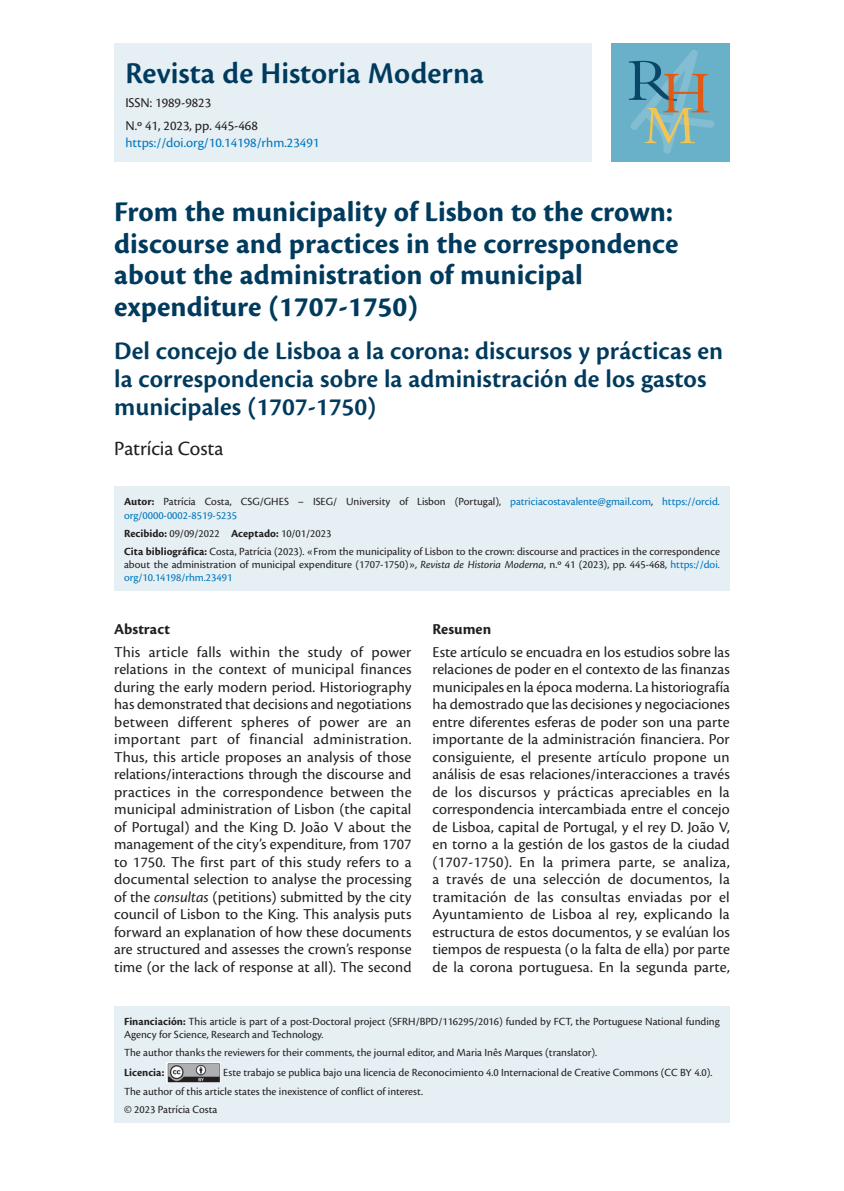
<style>
.page{position:relative;width:844px;height:1191px;background:#fff}
.page>*{position:absolute;margin:0;border:0;box-sizing:border-box;transform-origin:0 0}
.t1{font:600 31.5px "Cronos Pro";color:#003a5d}
.titulo{font:700 29.75px/31.5px "Cronos Pro";color:#003a5d}
.título_inglés{font:600 26.25px/28px "Cronos Pro";color:#003a5d}
.autor{font:21px "Cronos Pro";letter-spacing:-.01em;color:#231f20}
.resumen1{font:15.75px/17.5px "Cronos Pro";letter-spacing:.005em;color:#231f20;text-align:justify}
.resumenT{font:700 15.75px "Cronos Pro";letter-spacing:.005em;color:#231f20}
.t2{font:14px "Cronos Pro";color:#231f20}
.doi{font:14px "Cronos Pro";color:#0076bb}
.metadatos{font:11.38px/13.1px "Cronos Pro";color:#231f20;text-align:justify}
.metadatos-2{font:11.38px/13.1px "Cronos Pro";color:#0076bb}
.metadatos-3{font:700 11.38px "Cronos Pro";color:#231f20}
.s1{font-weight:700;color:#231f20}
.s2{color:#231f20}
.s3{font-weight:700}
.s4{font-style:italic}
.s5{color:#0076bb}
</style>
<div class="page">
<div style="left:114px;top:43px;width:477px;height:119px;background:#e5eff4"></div>
<div style="left:611px;top:43px;width:118px;height:119px;background:#69b1c9"></div>
<svg style="left:628px;top:50px;width:86px;height:104px"></svg>
<div style="left:114px;top:486px;width:615px;height:105px;background:#e5eff4"></div>
<div style="left:114px;top:1005px;width:615px;height:117px;background:#e5eff4"></div>
<img style="left:167px;top:1062px;width:53px;height:20px">
<p class="t1" style="left:125px;top:55px;width:360px">Revista de Historia Moderna</p>
<p class="t2" style="left:125px;top:95px;width:87px">ISSN: 1989-9823</p>
<p class="t2" style="left:125px;top:118px;width:134px">N.º 41, 2023, pp. 445-468</p>
<p class="doi" style="left:125px;top:135px;width:195px">https://doi.org/10.14198/rhm.23491</p>
<p class="titulo" style="left:114px;top:197px;width:565px">From the municipality of Lisbon to the crown: discourse and practices in the correspondence about the administration of municipal expenditure (1707-1750)</p>
<p class="título_inglés" style="left:114px;top:337px;width:610px">Del concejo de Lisboa a la corona: discursos y prácticas en la correspondencia sobre la administración de los gastos municipales (1707-1750)</p>
<p class="autor" style="left:114px;top:436px;width:111px">Patrícia Costa</p>
<p class="metadatos-2" style="left:124px;top:495px;width:597px"><span class="s1">Autor:</span> <span class="s2">Patrícia Costa, CSG/GHES – ISEG/ University of Lisbon (Portugal),</span> patriciacostavalente@gmail.com<span class="s2">,</span> https://orcid. org/0000-0002-8519-5235</p>
<p class="metadatos" style="left:124px;top:526px;width:209px"><span class="s3">Recibido:</span> 09/09/2022 <span class="s3">Aceptado:</span> 10/01/2023</p>
<p class="metadatos" style="left:124px;top:545px;width:597px"><span class="s3">Cita bibliográfica:</span> Costa, Patrícia (2023). «From the municipality of Lisbon to the crown: discourse and practices in the correspondence about the administration of municipal expenditure (1707-1750)», <span class="s4">Revista de Historia Moderna</span>, n.º 41 (2023), pp. 445-468, <span class="s5">https://doi. org/10.14198/rhm.23491</span></p>
<p class="resumenT" style="left:114px;top:620px;width:57px">Abstract</p>
<p class="resumen1" style="left:114px;top:643px;width:299px">This article falls within the study of power relations in the context of municipal finances during the early modern period. Historiography has demonstrated that decisions and negotiations between different spheres of power are an important part of financial administration.<br>Thus, this article proposes an analysis of those relations/interactions through the discourse and practices in the correspondence between the municipal administration of Lisbon (the capital of Portugal) and the King D. João V about the management of the city’s expenditure, from 1707 to 1750. The first part of this study refers to a documental selection to analyse the processing of the <span class="s4">consultas</span> (petitions) submitted by the city council of Lisbon to the King. This analysis puts forward an explanation of how these documents are structured and assesses the crown’s response time (or the lack of response at all). The second</p>
<p class="resumenT" style="left:432px;top:620px;width:60px">Resumen</p>
<p class="resumen1" style="left:432px;top:643px;width:299px">Este artículo se encuadra en los estudios sobre las relaciones de poder en el contexto de las finanzas municipales en la época moderna. La historiografía ha demostrado que las decisiones y negociaciones entre diferentes esferas de poder son una parte importante de la administración financiera. Por consiguiente, el presente artículo propone un análisis de esas relaciones/interacciones a través de los discursos y prácticas apreciables en la correspondencia intercambiada entre el concejo de Lisboa, capital de Portugal, y el rey D. João V, en torno a la gestión de los gastos de la ciudad (1707-1750). En la primera parte, se analiza, a través de una selección de documentos, la tramitación de las consultas enviadas por el Ayuntamiento de Lisboa al rey, explicando la estructura de estos documentos, y se evalúan los tiempos de respuesta (o la falta de ella) por parte de la corona portuguesa. En la segunda parte,</p>
<p class="metadatos" style="left:124px;top:1014px;width:597px"><span class="s3">Financiación:</span> This article is part of a post-Doctoral project (SFRH/BPD/116295/2016) funded by FCT, the Portuguese National funding<br>Agency for Science, Research and Technology.</p>
<p class="metadatos" style="left:124px;top:1045px;width:474px">The author thanks the reviewers for their comments, the journal editor, and Maria Inês Marques (translator).</p>
<p class="metadatos-3" style="left:124px;top:1066px;width:42px">Licencia:</p>
<p class="metadatos" style="left:223px;top:1066px;width:490px">Este trabajo se publica bajo una licencia de Reconocimiento 4.0 Internacional de Creative Commons (CC BY 4.0).</p>
<p class="metadatos" style="left:124px;top:1084px;width:300px">The author of this article states the inexistence of conflict of interest.</p>
<p class="metadatos" style="left:124px;top:1102px;width:95px">© 2023 Patrícia Costa</p>
</div>
